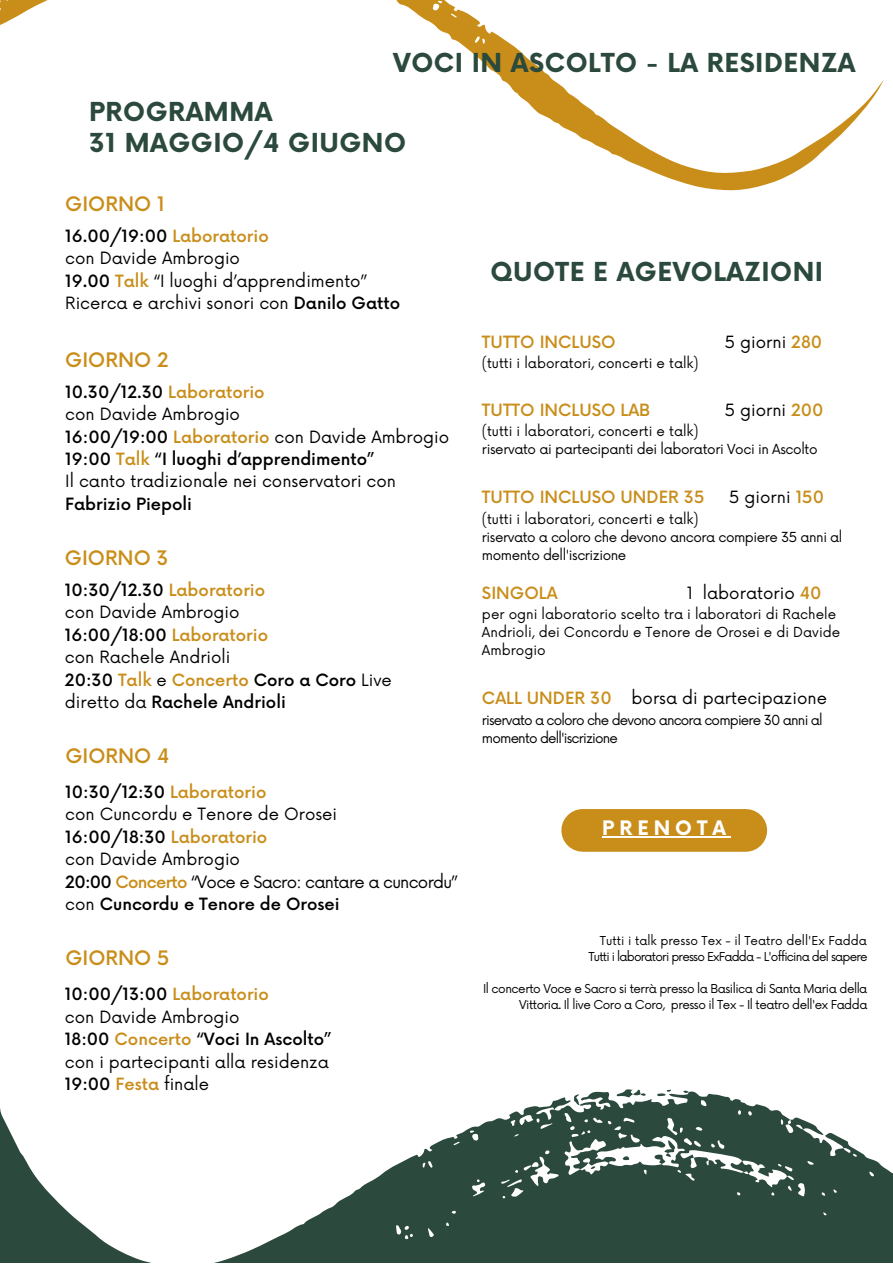
<style>
.page{position:relative;width:893px;height:1264px;background:#fff}
.page>*{position:absolute;margin:0;border:0;box-sizing:border-box;transform-origin:0 0}
.t1{font:700 25.5px/30.3px "Now";letter-spacing:.02em;color:#2b493c}
.t2{font:500 19.5px "Now";color:#c98e1a}
.t3{font:700 19.5px "Now";letter-spacing:.255em;color:#fff}
.t4{font:16.5px/22.5px "Now";color:#000}
.t5{font:500 16.5px/22.5px "Now";color:#000}
.t6{font:500 16.5px "Now";color:#c98e1a}
.t7{font:13.5px/18px "Now";letter-spacing:-.03em;color:#000}
.t8{font:13.5px/18px "Now";color:#000}
.t9{font:13.5px/18px "Now";letter-spacing:-.06em;color:#000}
.t10{font:12px/16px "Now";letter-spacing:-.04em;color:#000;text-align:right}
.t11{font:12px/16px "Now";letter-spacing:-.065em;color:#000;text-align:right}
.s1{font-weight:500}
.s2{font-weight:500;color:#c98e1a}
.s3{color:#c98e1a}
.s4{font-weight:400}
</style>
<div class="page">
<svg style="left:0;top:0;width:884px;height:191px"></svg>
<svg style="left:329px;top:40px;width:6px;height:11px"></svg>
<svg style="left:220px;top:42px;width:5px;height:3px"></svg>
<svg style="left:237px;top:40px;width:15px;height:7px"></svg>
<svg style="left:263px;top:36px;width:29px;height:10px"></svg>
<svg style="left:283px;top:104px;width:7px;height:5px"></svg>
<svg style="left:236px;top:91px;width:22px;height:24px"></svg>
<svg style="left:159px;top:115px;width:24px;height:14px"></svg>
<svg style="left:317px;top:112px;width:5px;height:4px"></svg>
<svg style="left:0;top:1091px;width:892px;height:171px;fill:#2b493c"></svg>
<svg style="left:574px;top:1094px;width:5px;height:11px"></svg>
<svg style="left:683px;top:1090px;width:5px;height:3px"></svg>
<svg style="left:657px;top:1089px;width:14px;height:7px"></svg>
<svg style="left:616px;top:1089px;width:29px;height:8px"></svg>
<svg style="left:622px;top:1155px;width:7px;height:5px"></svg>
<svg style="left:654px;top:1140px;width:21px;height:24px"></svg>
<svg style="left:730px;top:1161px;width:24px;height:12px"></svg>
<svg style="left:590px;top:1166px;width:5px;height:3px"></svg>
<div style="left:582px;top:809px;width:163px;height:42px;background:#c98e1a"></div>
<hr style="left:602px;top:836px;width:128px;height:1px;background:#fff">
<h1 class="t1" style="left:393px;top:49px;width:464px">VOCI IN ASCOLTO - LA RESIDENZA</h1>
<h1 class="t1" style="left:89px;top:99px;width:318px">PROGRAMMA<br>31 MAGGIO/4 GIUGNO</h1>
<p class="t2" style="left:65px;top:194px;width:101px">GIORNO 1</p>
<p class="t4" style="left:65px;top:225px;width:336px"><span class="s1">16.00/19:00</span> <span class="s2">Laboratorio<br></span>con Davide Ambrogio<br><span class="s1">19.00</span> <span class="s2">Talk</span> “I luoghi d’apprendimento”<br>Ricerca e archivi sonori con <span class="s1">Danilo Gatto</span></p>
<p class="t2" style="left:65px;top:349px;width:105px">GIORNO 2</p>
<p class="t4" style="left:65px;top:381px;width:385px"><span class="s1">10.30/12.30</span> <span class="s2">Laboratorio<br></span>con Davide Ambrogio<br><span class="s1">16:00/19:00</span> <span class="s2">Laboratorio</span> con Davide Ambrogio <span class="s1">19:00</span> <span class="s2">Talk</span> <span class="s1">“I luoghi d’apprendimento”<br></span>Il canto tradizionale nei conservatori con</p>
<p class="t5" style="left:65px;top:494px;width:128px">Fabrizio Piepoli</p>
<p class="t2" style="left:65px;top:547px;width:105px">GIORNO 3</p>
<p class="t5" style="left:65px;top:579px;width:328px">10:30/12.30 <span class="s3">Laboratorio<br></span><span class="s4">con Davide Ambrogio<br></span>16:00/18:00 <span class="s3">Laboratorio<br></span><span class="s4">con Rachele Andrioli<br></span>20:30 <span class="s3">Talk</span> <span class="s4">e</span> <span class="s3">Concerto</span> Coro a Coro <span class="s4">Live diretto da</span> Rachele Andrioli</p>
<p class="t2" style="left:65px;top:745px;width:105px">GIORNO 4</p>
<p class="t4" style="left:65px;top:781px;width:394px"><span class="s1">10:30/12:30</span> <span class="s2">Laboratorio<br></span>con Cuncordu e Tenore de Orosei<br><span class="s1">16:00/18:30</span> <span class="s2">Laboratorio<br></span>con Davide Ambrogio<br><span class="s1">20:00</span> <span class="s2">Concerto</span> “Voce e Sacro: cantare a cuncordu” con <span class="s1">Cuncordu e Tenore de Orosei</span></p>
<p class="t2" style="left:65px;top:947px;width:106px">GIORNO 5</p>
<p class="t4" style="left:65px;top:983px;width:268px"><span class="s1">10:00/13:00</span> <span class="s2">Laboratorio<br></span>con Davide Ambrogio<br><span class="s1">18:00</span> <span class="s2">Concerto</span> <span class="s1">“Voci In Ascolto” </span>con i partecipanti alla residenza<br><span class="s1">19:00</span> <span class="s2">Festa</span> finale</p>
<h1 class="t1" style="left:490px;top:258px;width:334px">QUOTE E AGEVOLAZIONI</h1>
<p class="t6" style="left:482px;top:333px;width:135px">TUTTO INCLUSO</p>
<p class="t4" style="left:724px;top:332px;width:99px">5 giorni <span class="s2">280</span></p>
<p class="t8" style="left:482px;top:355px;width:218px">(tutti i laboratori, concerti e talk)</p>
<p class="t6" style="left:482px;top:401px;width:170px">TUTTO INCLUSO LAB</p>
<p class="t4" style="left:724px;top:399px;width:100px">5 giorni <span class="s2">200</span></p>
<p class="t7" style="left:482px;top:423px;width:337px">(tutti i laboratori, concerti e talk)<br>riservato ai partecipanti dei laboratori Voci in Ascolto</p>
<p class="t6" style="left:482px;top:488px;width:224px">TUTTO INCLUSO UNDER 35</p>
<p class="t4" style="left:729px;top:487px;width:96px">5 giorni <span class="s2">150</span></p>
<p class="t7" style="left:482px;top:510px;width:362px">(tutti i laboratori, concerti e talk)<br>riservato a coloro che devono ancora compiere 35 anni al momento dell'iscrizione</p>
<p class="t6" style="left:482px;top:584px;width:77px">SINGOLA</p>
<p class="t4" style="left:686px;top:582px;width:136px">1 laboratorio <span class="s2">40</span></p>
<p class="t8" style="left:482px;top:606px;width:360px">per ogni laboratorio scelto tra i laboratori di Rachele<br>Andrioli, dei Concordu e Tenore de Orosei e di Davide<br>Ambrogio</p>
<p class="t4" style="left:482px;top:688px;width:346px"><span class="s2">CALL UNDER 30</span> borsa di partecipazione</p>
<p class="t9" style="left:482px;top:711px;width:342px">riservato a coloro che devono ancora compiere 30 anni al momento dell'iscrizione</p>
<p class="t3" style="left:602px;top:818px;width:125px">PRENOTA</p>
<p class="t11" style="left:588px;top:932px;width:281px">Tutti i talk presso Tex - il Teatro dell'Ex Fadda<br>Tutti i laboratori presso ExFadda - L'officina del sapere</p>
<p class="t10" style="left:483px;top:980px;width:386px">Il concerto Voce e Sacro si terrà presso la Basilica di Santa Maria della<br>Vittoria. Il live Coro a Coro, presso il Tex - Il teatro dell'ex Fadda</p>
</div>
